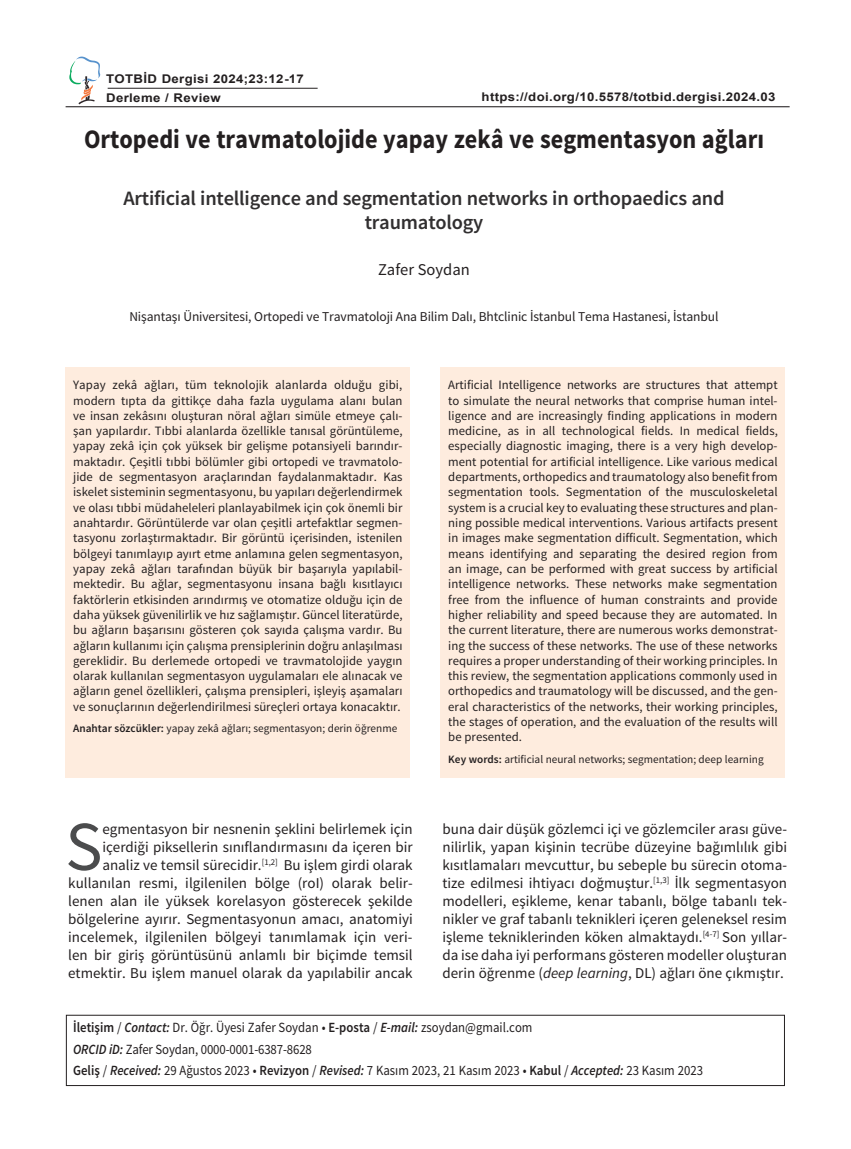
<style>
.page{position:relative;width:851px;height:1149px;background:#fff}
.page>*{position:absolute;margin:0;border:0;box-sizing:border-box;transform-origin:0 0}
.t1{font:69.9px "Source Sans Pro";color:#4b4c4d}
.t2{font:700 26.7px "Source Sans Pro";color:#231f20;scale:.91 1}
.t3{font:600 20.4px/23.5px "Source Sans Pro";letter-spacing:-.01em;color:#312f30;text-align:center}
.t4{font:16.5px "Source Sans Pro";color:#231f20}
.t5{font:15px/18px "Source Sans Pro";color:#231f20;text-align:right}
.t6{font:14.1px/21.8px "Source Sans Pro";color:#231f20;scale:.91 1}
.t7{font:13.5px "Source Sans Pro";letter-spacing:-.01em;color:#231f20}
.t8{font:12.75px/15.3px "Source Sans Pro";color:#231f20;text-align:justify}
.t9{font:700 12px/18.8px "Arial";letter-spacing:.025em;color:#231f20;scale:1.1 1}
.t10{font:11.25px "Source Sans Pro";color:#231f20}
.s1{font-weight:600}
.s2{font-style:italic}
.s3{font-weight:600;font-style:italic}
</style>
<div class="page">
<div style="left:440px;top:367px;width:345px;height:410px;background:#feecde"></div>
<div style="left:66px;top:367px;width:344px;height:410px;background:#feecde"></div>
<svg style="left:69px;top:57px;width:31px;height:47px"></svg>
<hr style="left:108px;top:88px;width:209px;height:1px;background:#231f20">
<hr style="left:66px;top:106px;width:723px;height:1px;background:#231f20">
<div style="left:66px;top:1014px;width:718px;height:71px;border:1px solid #231f20"></div>
<p class="t9" style="left:106px;top:70px;width:181px">TOTBİD Dergisi 2024;23:12-17<br>Derleme / Review</p>
<p class="t9" style="left:481px;top:88px;width:268px">https://doi.org/10.5578/totbid.dergisi.2024.03</p>
<h2 class="t2" style="left:84px;top:122px;width:748px">Ortopedi ve travmatolojide yapay zekâ ve segmentasyon ağları</h2>
<h3 class="t3" style="left:123px;top:187px;width:602px">Artificial intelligence and segmentation networks in orthopaedics and traumatology</h3>
<p class="t4" style="left:378px;top:259px;width:93px">Zafer Soydan</p>
<p class="t7" style="left:129px;top:308px;width:590px">Nişantaşı Üniversitesi, Ortopedi ve Travmatoloji Ana Bilim Dalı, Bhtclinic İstanbul Tema Hastanesi, İstanbul</p>
<p class="t8" style="left:73px;top:377px;width:331px">Yapay zekâ ağları, tüm teknolojik alanlarda olduğu gibi, modern tıpta da gittikçe daha fazla uygulama alanı bulan ve insan zekâsını oluşturan nöral ağları simüle etmeye çalı&shy;şan yapılardır. Tıbbi alanlarda özellikle tanısal görüntüleme, yapay zekâ için çok yüksek bir gelişme potansiyeli barındır&shy;maktadır. Çeşitli tıbbi bölümler gibi ortopedi ve travmatolo&shy;jide de segmentasyon araçlarından faydalanmaktadır. Kas iskelet sisteminin segmentasyonu, bu yapıları değerlendirmek ve olası tıbbi müdaheleleri planlayabilmek için çok önemli bir anahtardır. Görüntülerde var olan çeşitli artefaktlar segmen&shy;tasyonu zorlaştırmaktadır. Bir görüntü içerisinden, istenilen bölgeyi tanımlayıp ayırt etme anlamına gelen segmentasyon, yapay zekâ ağları tarafından büyük bir başarıyla yapılabil&shy;mektedir. Bu ağlar, segmentasyonu insana bağlı kısıtlayıcı faktörlerin etkisinden arındırmış ve otomatize olduğu için de daha yüksek güvenilirlik ve hız sağlamıştır. Güncel literatürde, bu ağların başarısını gösteren çok sayıda çalışma vardır. Bu ağların kullanımı için çalışma prensiplerinin doğru anlaşılması gereklidir. Bu derlemede ortopedi ve travmatolojide yaygın olarak kullanılan segmentasyon uygulamaları ele alınacak ve ağların genel özellikleri, çalışma prensipleri, işleyiş aşamaları ve sonuçlarının değerlendirilmesi süreçleri ortaya konacaktır.</p>
<p class="t10" style="left:73px;top:721px;width:325px"><span class="s1">Anahtar sözcükler:</span> yapay zekâ ağları; segmentasyon; derin öğrenme</p>
<p class="t8" style="left:448px;top:377px;width:331px">Artificial Intelligence networks are structures that attempt to simulate the neural networks that comprise human intel&shy;ligence and are increasingly finding applications in modern medicine, as in all technological fields. In medical fields, especially diagnostic imaging, there is a very high develop&shy;ment potential for artificial intelligence. Like various medical departments, orthopedics and traumatology also benefit from segmentation tools. Segmentation of the musculoskeletal system is a crucial key to evaluating these structures and plan&shy;ning possible medical interventions. Various artifacts present in images make segmentation difficult. Segmentation, which means identifying and separating the desired region from an image, can be performed with great success by artificial intelligence networks. These networks make segmentation free from the influence of human constraints and provide higher reliability and speed because they are automated. In the current literature, there are numerous works demonstrat&shy;ing the success of these networks. The use of these networks requires a proper understanding of their working principles. In this review, the segmentation applications commonly used in orthopedics and traumatology will be discussed, and the gen&shy;eral characteristics of the networks, their working principles, the stages of operation, and the evaluation of the results will be presented.</p>
<p class="t10" style="left:448px;top:752px;width:317px"><span class="s1">Key words:</span> artificial neural networks; segmentation; deep learning</p>
<p class="t5" style="left:68px;top:819px;width:346px">egmentasyon bir nesnenin şeklini belirlemek için içerdiği piksellerin sınıflandırmasını da içeren bir analiz ve temsil sürecidir.<sup>[1,2]</sup> Bu işlem girdi olarak kullanılan resmi, ilgilenilen bölge (roI) olarak belir&shy;lenen alan ile yüksek korelasyon gösterecek şekilde bölgelerine ayırır. Segmentasyonun amacı, anatomiyi incelemek, ilgilenilen bölgeyi tanımlamak için veri&shy;len bir giriş görüntüsünü anlamlı bir biçimde temsil etmektir. Bu işlem manuel olarak da yapılabilir ancak</p>
<p class="t5" style="left:442px;top:819px;width:346px;text-align:justify">buna dair düşük gözlemci içi ve gözlemciler arası güve&shy;nilirlik, yapan kişinin tecrübe düzeyine bağımlılık gibi kısıtlamaları mevcuttur, bu sebeple bu sürecin otoma&shy;tize edilmesi ihtiyacı doğmuştur.<sup>[1,3]</sup> İlk segmentasyon modelleri, eşikleme, kenar tabanlı, bölge tabanlı tek&shy;nikler ve graf tabanlı teknikleri içeren geleneksel resim işleme tekniklerinden köken almaktaydı.<sup>[4-7]</sup> Son yıllar&shy;da ise daha iyi performans gösteren modeller oluşturan derin öğrenme (<span class="s2">deep learning</span>, DL) ağları öne çıkmıştır.</p>
<h1 class="t1" style="left:65px;top:803px;width:38px">S</h1>
<p class="t6" style="left:73px;top:1016px;width:693px"><span class="s1">İletişim</span> / <span class="s3">Contact:</span> Dr. Öğr. Üyesi Zafer Soydan • <span class="s1">E-posta</span> / <span class="s3">E-mail:</span> zsoydan@gmail.com<br><span class="s3">ORCID iD:</span> Zafer Soydan, 0000-0001-6387-8628<br><span class="s1">Geliş</span> / <span class="s3">Received:</span> 29 Ağustos 2023 • <span class="s1">Revizyon</span> / <span class="s3">Revised:</span> 7 Kasım 2023, 21 Kasım 2023 • <span class="s1">Kabul</span> / <span class="s3">Accepted:</span> 23 Kasım 2023</p>
</div>
